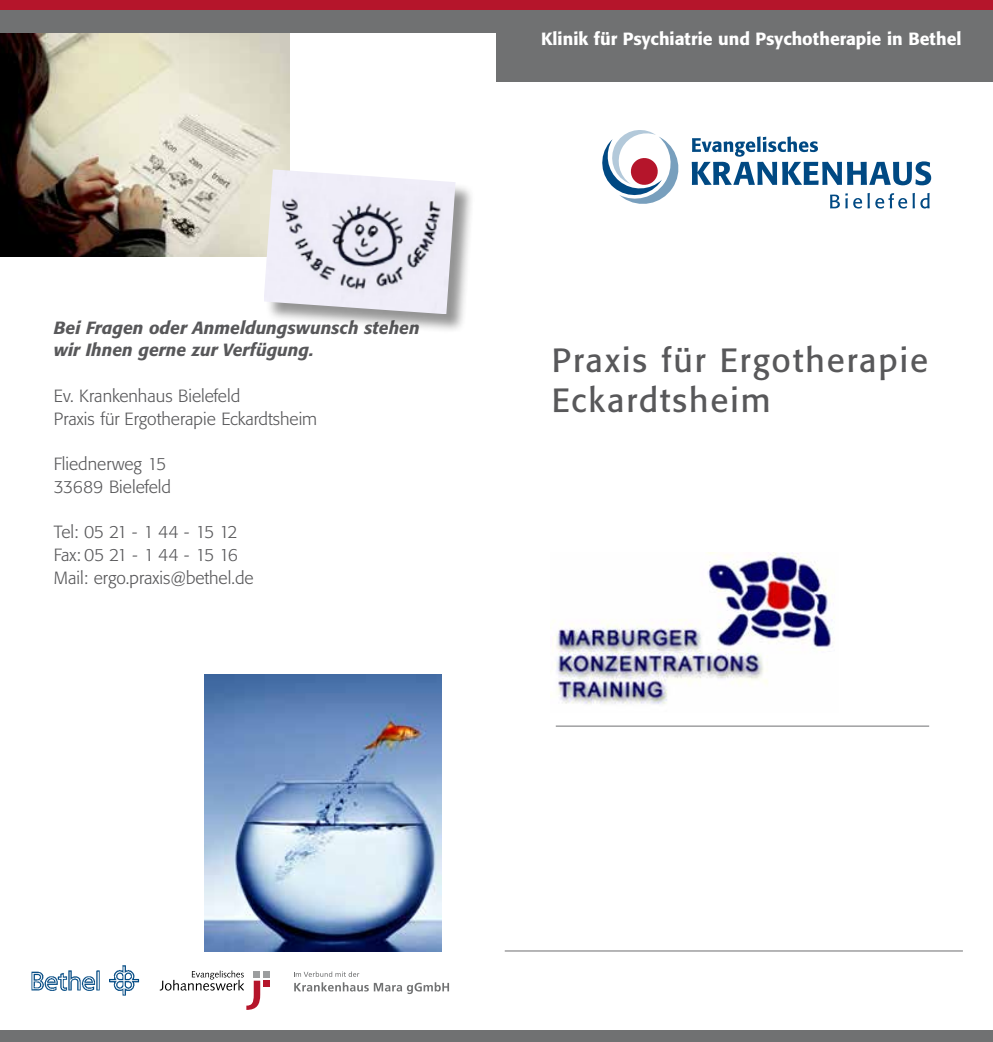
<style>
.page{position:relative;width:993px;height:1042px;background:#fff}
.page>*{position:absolute;margin:0;border:0;box-sizing:border-box;transform-origin:0 0}
.t1{font:33.25px/40.2px "Formata BQ";letter-spacing:.06em;color:#58585a}
.t2{font:300 17.5px/22.8px "Formata BQ";color:#58585a}
.t3{font:italic 500 17.5px/22.8px "Formata BQ";color:#58585a}
.t4{font:500 17.5px "Formata BQ";color:#fff}
</style>
<div class="page">
<div style="left:0;top:8px;width:506px;height:25px;background:#707172"></div>
<div style="left:496px;top:3px;width:496px;height:79px;background:#707172"></div>
<div style="left:0;top:1031px;width:992px;height:11px;background:#707172"></div>
<div style="left:0;top:0;width:992px;height:9px;background:#b5152b"></div>
<hr style="left:504px;top:950px;width:458px;height:1px;background:#6d6e70">
<svg style="left:602px;top:130px;width:77px;height:74px"></svg>
<svg style="left:691px;top:136px;width:239px;height:49px"></svg>
<svg style="left:830px;top:195px;width:9px;height:13px"></svg>
<svg style="left:845px;top:193px;width:24px;height:16px"></svg>
<svg style="left:875px;top:193px;width:39px;height:16px"></svg>
<svg style="left:920px;top:193px;width:9px;height:15px"></svg>
<img style="left:31px;top:965px;width:109px;height:31px">
<svg style="left:294px;top:971px;width:155px;height:23px"></svg>
<div style="left:263px;top:980px;width:7px;height:7px;background:#b5152b"></div>
<div style="left:263px;top:971px;width:7px;height:6px;background:#9c9e9f"></div>
<svg style="left:160px;top:970px;width:100px;height:40px"></svg>
<img style="left:204px;top:675px;width:238px;height:276px">
<img style="left:0;top:33px;width:289px;height:223px">
<img style="left:553px;top:552px;width:282px;height:152px">
<hr style="left:555px;top:725px;width:373px;height:1px;background:#707172">
<div style="left:265px;top:171px;width:210px;height:163px;background:#000;opacity:.42"></div>
<img style="left:263px;top:169px;width:192px;height:145px">
<p class="t3" style="left:54px;top:316px;width:367px">Bei Fragen oder Anmeldungswunsch stehen wir Ihnen gerne zur Verfügung.</p>
<p class="t2" style="left:54px;top:384px;width:265px">Ev. Krankenhaus Bielefeld<br>Praxis für Ergotherapie Eckardtsheim</p>
<p class="t2" style="left:54px;top:453px;width:119px">Fliednerweg 15<br>33689 Bielefeld</p>
<p class="t2" style="left:54px;top:521px;width:201px">Tel: 05 21 - 1 44 - 15 12<br>Fax: 05 21 - 1 44 - 15 16<br>Mail: ergo.praxis@bethel.de</p>
<p class="t4" style="left:541px;top:28px;width:422px">Klinik für Psychiatrie und Psychotherapie in Bethel</p>
<h1 class="t1" style="left:551px;top:340px;width:378px">Praxis für Ergotherapie<br>Eckardtsheim</h1>
</div>
